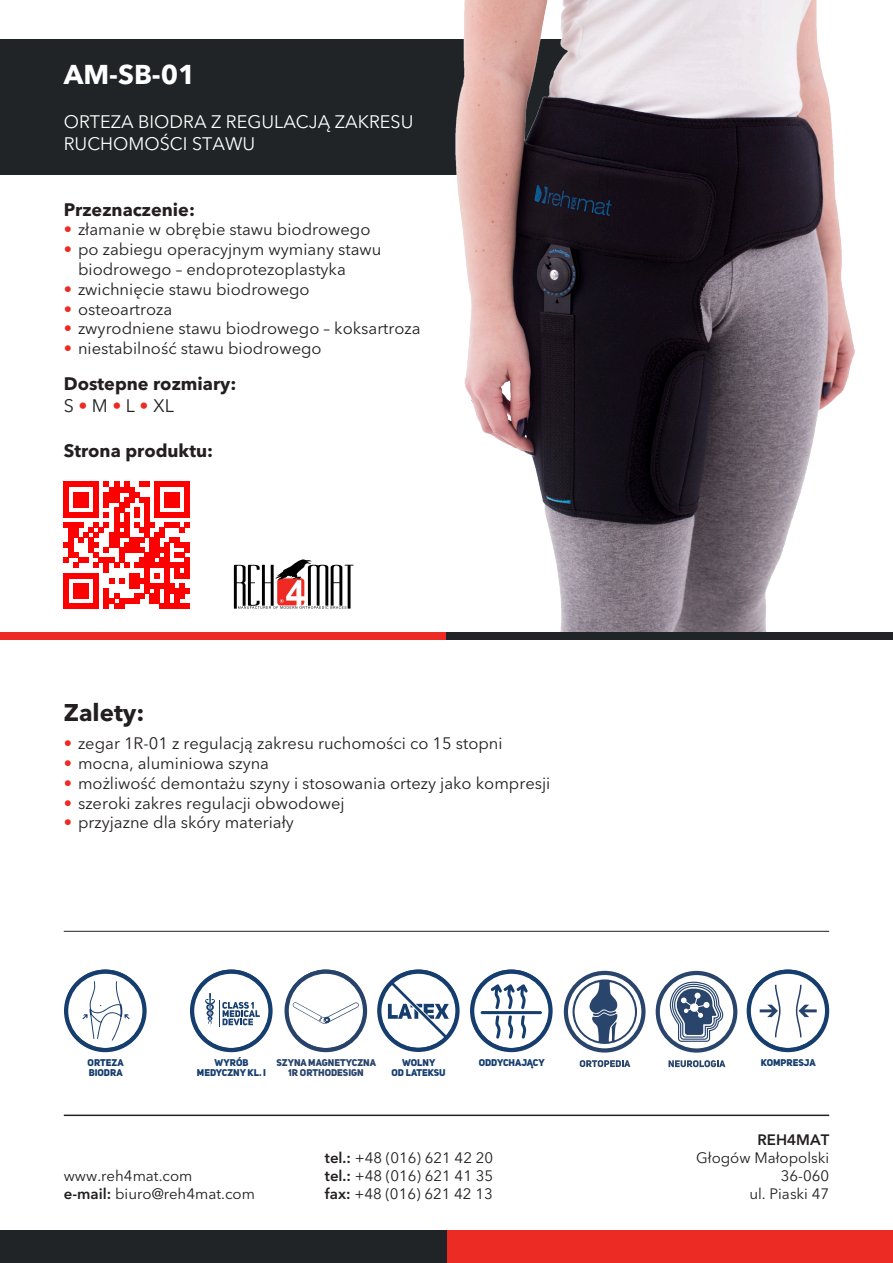
<style>
.page{position:relative;width:893px;height:1263px;background:#fff}
.page>*{position:absolute;margin:0;border:0;box-sizing:border-box;transform-origin:0 0}
.Nagłówek__Symbol_pro{font:700 27px "Avenir Next LT Pro";color:#fff}
.Zalety{font:700 24px "Avenir Next LT Pro";color:#231f20}
.Nagłówek_3{font:700 18px "Avenir Next LT Pro";color:#231f20}
.Podnagłówek{font:18px/21.6px "Avenir Next LT Pro";color:#fff}
.t1{font:18px "Avenir Next LT Pro";color:#231f20}
.t2{font:16.5px/19.8px "Avenir Next LT Pro";color:#231f20}
.t3{font:15px "Avenir Next LT Pro";color:#231f20}
.t4{font:600 15px "Avenir Next LT Pro";color:#231f20}
.t5{font:9.6px/9.6px "Uni Sans Heavy CAPS";color:#153d6e;text-align:center}
.t6{font:9.6px/9.6px "Uni Sans Heavy CAPS";color:#28436b;text-align:center}
.s1{color:#ec2b25}
.s2{font-weight:600}
</style>
<div class="page">
<div style="left:0;top:39px;width:788px;height:136px;background:#202427"></div>
<img style="left:233px;top:0;width:622px;height:632px">
<div style="left:0;top:632px;width:446px;height:8px;background:#ec2b25"></div>
<div style="left:446px;top:1231px;width:447px;height:32px;background:#ec2b25"></div>
<div style="left:446px;top:632px;width:447px;height:8px;background:#202427"></div>
<div style="left:0;top:1231px;width:446px;height:32px;background:#202427"></div>
<hr style="left:64px;top:931px;width:765px;height:1px;background:#202427">
<hr style="left:64px;top:1114px;width:765px;height:2px;background:#202427">
<svg style="left:234px;top:559px;width:119px;height:50px"></svg>
<svg style="left:64px;top:969px;width:83px;height:83px"></svg>
<svg style="left:190px;top:969px;width:83px;height:83px"></svg>
<svg style="left:284px;top:969px;width:84px;height:84px"></svg>
<svg style="left:377px;top:969px;width:83px;height:83px"></svg>
<svg style="left:470px;top:969px;width:83px;height:83px"></svg>
<svg style="left:564px;top:971px;width:82px;height:81px"></svg>
<svg style="left:580px;top:1060px;width:50px;height:7px"></svg>
<svg style="left:668px;top:1060px;width:57px;height:8px"></svg>
<svg style="left:656px;top:971px;width:81px;height:81px"></svg>
<svg style="left:747px;top:969px;width:82px;height:83px"></svg>
<svg style="left:63px;top:482px;width:127px;height:126px"></svg>
<p class="Nagłówek__Symbol_pro" style="left:64px;top:58px;width:133px">AM-SB-01</p>
<p class="Podnagłówek" style="left:64px;top:111px;width:351px">ORTEZA BIODRA Z REGULACJĄ ZAKRESU<br>RUCHOMOŚCI STAWU</p>
<p class="Nagłówek_3" style="left:64px;top:198px;width:133px">Przeznaczenie:</p>
<p class="t2" style="left:64px;top:220px;width:308px"><span class="s1">•</span> złamanie w obrębie stawu biodrowego</p>
<p class="t2" style="left:78px;top:239px;width:305px;text-indent:-14px"><span class="s1">•</span> po zabiegu operacyjnym wymiany stawu biodrowego – endoprotezoplastyka</p>
<p class="t2" style="left:64px;top:279px;width:247px"><span class="s1">•</span> zwichnięcie stawu biodrowego</p>
<p class="t2" style="left:64px;top:299px;width:110px"><span class="s1">•</span> osteoartroza</p>
<p class="t2" style="left:64px;top:319px;width:358px"><span class="s1">•</span> zwyrodniene stawu biodrowego – koksartroza</p>
<p class="t2" style="left:64px;top:338px;width:259px"><span class="s1">•</span> niestabilność stawu biodrowego</p>
<p class="Nagłówek_3" style="left:64px;top:373px;width:174px">Dostepne rozmiary:</p>
<p class="t1" style="left:64px;top:394px;width:112px">S <span class="s1">•</span> M <span class="s1">•</span> L <span class="s1">•</span> XL</p>
<p class="Nagłówek_3" style="left:64px;top:439px;width:151px">Strona produktu:</p>
<p class="Zalety" style="left:64px;top:698px;width:82px">Zalety:</p>
<p class="t2" style="left:64px;top:733px;width:440px"><span class="s1">•</span> zegar 1R-01 z regulacją zakresu ruchomości co 15 stopni</p>
<p class="t2" style="left:64px;top:753px;width:207px"><span class="s1">•</span> mocna, aluminiowa szyna</p>
<p class="t2" style="left:64px;top:773px;width:488px"><span class="s1">•</span> możliwość demontażu szyny i stosowania ortezy jako kompresji</p>
<p class="t2" style="left:64px;top:793px;width:282px"><span class="s1">•</span> szeroki zakres regulacji obwodowej</p>
<p class="t2" style="left:64px;top:813px;width:232px"><span class="s1">•</span> przyjazne dla skóry materiały</p>
<p class="t5" style="left:88px;top:1058px;width:38px;text-align:left">ORTEZA<br>BIODRA</p>
<p class="t5" style="left:197px;top:1058px;width:71px">WYRÓB<br>MEDYCZNY KL. I</p>
<p class="t6" style="left:276px;top:1058px;width:101px">SZYNA MAGNETYCZNA<br>1R ORTHODESIGN</p>
<p class="t5" style="left:392px;top:1058px;width:56px">WOLNY<br>OD LATEKSU</p>
<p class="t5" style="left:479px;top:1058px;width:68px">ODDYCHAJĄCY</p>
<p class="t5" style="left:761px;top:1058px;width:56px">KOMPRESJA</p>
<p class="t3" style="left:64px;top:1167px;width:130px">www.reh4mat.com</p>
<p class="t3" style="left:64px;top:1185px;width:193px"><span class="s2">e-mail:</span> biuro@reh4mat.com</p>
<p class="t3" style="left:325px;top:1149px;width:170px"><span class="s2">tel.:</span> +48 (016) 621 42 20</p>
<p class="t3" style="left:325px;top:1167px;width:170px"><span class="s2">tel.:</span> +48 (016) 621 41 35</p>
<p class="t3" style="left:325px;top:1185px;width:169px"><span class="s2">fax:</span> +48 (016) 621 42 13</p>
<p class="t4" style="left:757px;top:1131px;width:73px">REH4MAT</p>
<p class="t3" style="left:696px;top:1149px;width:134px">Głogów Małopolski</p>
<p class="t3" style="left:781px;top:1167px;width:50px">36-060</p>
<p class="t3" style="left:749px;top:1185px;width:81px">ul. Piaski 47</p>
</div>
